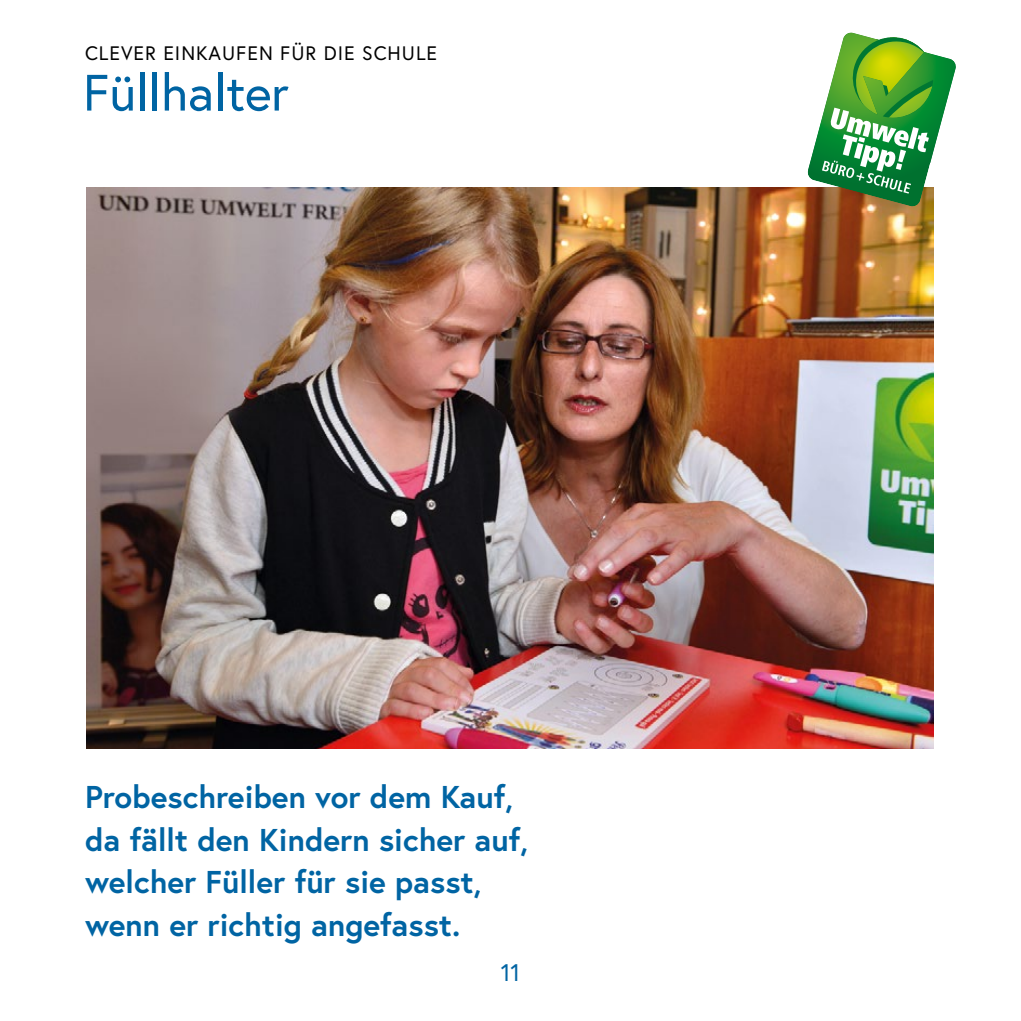
<style>
.page{position:relative;width:1021px;height:1021px;background:#fff}
.page>*{position:absolute;margin:0;border:0;box-sizing:border-box;transform-origin:0 0}
.t1{font:51px "Europa Austria";letter-spacing:-.005em;color:#0064a3}
.fett_grün{font:700 31.5px "Europa Austria";color:#0064a3}
.t2{font:24px "Europa Austria";color:#0064a3}
.t3{font:19.5px "Europa Austria";letter-spacing:.05em;color:#000}
</style>
<div class="page">
<img style="left:87px;top:187px;width:846px;height:561px">
<svg style="left:806px;top:33px;width:150px;height:174px"></svg>
<p class="t3" style="left:85px;top:40px;width:353px">CLEVER EINKAUFEN FÜR DIE SCHULE</p>
<h1 class="t1" style="left:83px;top:60px;width:207px">Füllhalter</h1>
<p class="fett_grün" style="left:85px;top:775px;width:429px">Probeschreiben vor dem Kauf,</p>
<p class="fett_grün" style="left:85px;top:818px;width:444px">da fällt den Kindern sicher auf,</p>
<p class="fett_grün" style="left:85px;top:860px;width:397px">welcher Füller für sie passt,</p>
<p class="fett_grün" style="left:85px;top:903px;width:377px">wenn er richtig angefasst.</p>
<p class="t2" style="left:501px;top:957px;width:21px">11</p>
</div>
